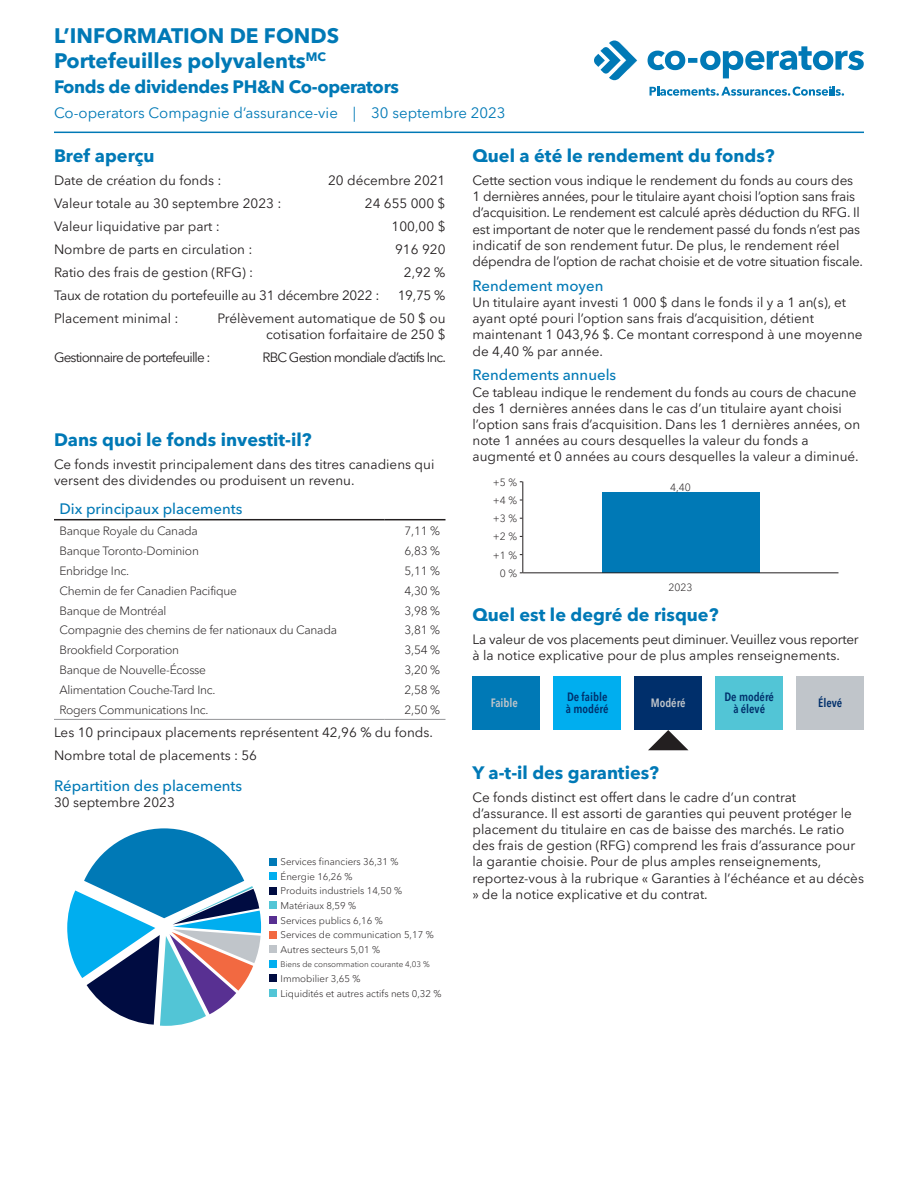
<style>
.page{position:relative;width:918px;height:1188px;background:#fff}
.page>*{position:absolute;margin:0;border:0;box-sizing:border-box;transform-origin:0 0}
.t1{font:700 21px/25.2px "Avenir Next LT Pro";color:#0079b6}
.t2{font:700 18px "Avenir Next LT Pro";color:#0079b6}
.t3{font:700 18px "Avenir Next LT Pro";letter-spacing:-.02em;color:#0079b6}
.t4{font:500 15px "Avenir Next LT Pro";color:#0079b6}
.t5{font:15px "Avenir Next LT Pro";color:#0079b6}
.t6{font:13.5px/16.2px "Avenir Next LT Pro";color:#231f20}
.t7{font:13.5px/16.2px "Avenir Next LT Pro";letter-spacing:-.02em;color:#231f20}
.t8{font:13.5px "Avenir Next LT Pro";letter-spacing:-.06em;color:#231f20}
.t9{font:300 12px "Avenir Next LT Pro";letter-spacing:-.02em;color:#231f20}
.t10{font:600 condensed 12px/12px "Avenir Next LT Pro";color:#002f6b}
.t11{font:600 condensed 12px "Avenir Next LT Pro";color:#c0c5ca}
.t12{font:300 10.5px "Avenir Next LT Pro";color:#231f20}
.t13{font:300 9.75px/14.5px "Avenir Next LT Pro";color:#231f20}
.t14{font:300 8.1px "Avenir Next LT Pro";color:#231f20}
</style>
<div class="page">
<hr style="left:54px;top:132px;width:810px;height:1px;background:#0079b6">
<hr style="left:54px;top:519px;width:331px;height:1px;background:#231f20">
<hr style="left:385px;top:519px;width:61px;height:1px;background:#231f20">
<hr style="left:54px;top:719px;width:331px;height:1px;background:#939598">
<hr style="left:385px;top:719px;width:61px;height:1px;background:#939598">
<div style="left:270px;top:858px;width:7px;height:7px;background:#0079b6"></div>
<div style="left:270px;top:872px;width:7px;height:8px;background:#00aeef"></div>
<div style="left:270px;top:887px;width:7px;height:7px;background:#000c41"></div>
<div style="left:270px;top:902px;width:7px;height:7px;background:#52c5d6"></div>
<div style="left:270px;top:916px;width:7px;height:8px;background:#583092"></div>
<div style="left:270px;top:931px;width:7px;height:7px;background:#f26941"></div>
<div style="left:270px;top:945px;width:7px;height:8px;background:#c0c5ca"></div>
<div style="left:270px;top:960px;width:7px;height:7px;background:#00aeef"></div>
<div style="left:270px;top:975px;width:7px;height:7px;background:#000c41"></div>
<div style="left:270px;top:989px;width:7px;height:8px;background:#52c5d6"></div>
<svg style="left:67px;top:828px;width:194px;height:198px"></svg>
<div style="left:602px;top:493px;width:158px;height:80px;background:#0079b6"></div>
<hr style="left:523px;top:572px;width:315px;height:1px;background:#231f20">
<hr style="left:522px;top:482px;width:1px;height:91px;background:#231f20">
<svg style="left:648px;top:730px;width:40px;height:20px"></svg>
<div style="left:472px;top:676px;width:68px;height:54px;background:#0079b6"></div>
<div style="left:554px;top:676px;width:67px;height:54px;background:#00aeef"></div>
<div style="left:715px;top:676px;width:68px;height:54px;background:#52c5d6"></div>
<div style="left:634px;top:676px;width:68px;height:54px;background:#002f6b"></div>
<div style="left:796px;top:676px;width:68px;height:54px;background:#c0c5ca"></div>
<svg style="left:650px;top:86px;width:194px;height:10px"></svg>
<svg style="left:594px;top:41px;width:43px;height:39px"></svg>
<svg style="left:648px;top:46px;width:216px;height:32px"></svg>
<h1 class="t1" style="left:54px;top:23px;width:287px">L’INFORMATION DE FONDS<br>Portefeuilles polyvalents<sup>MC</sup></h1>
<h2 class="t3" style="left:54px;top:76px;width:346px">Fonds de dividendes PH&amp;N Co‑operators</h2>
<p class="t5" style="left:54px;top:104px;width:453px">Co‑operators Compagnie d’assurance-vie | 30 septembre 2023</p>
<h2 class="t2" style="left:54px;top:145px;width:102px">Bref aperçu</h2>
<p class="t6" style="left:54px;top:172px;width:169px">Date de création du fonds :</p>
<p class="t6" style="left:328px;top:172px;width:119px">20 décembre 2021</p>
<p class="t6" style="left:54px;top:195px;width:229px">Valeur totale au 30 septembre 2023 :</p>
<p class="t6" style="left:365px;top:195px;width:82px">24 655 000 $</p>
<p class="t6" style="left:54px;top:218px;width:168px">Valeur liquidative par part :</p>
<p class="t6" style="left:392px;top:218px;width:55px">100,00 $</p>
<p class="t6" style="left:54px;top:241px;width:200px">Nombre de parts en circulation :</p>
<p class="t6" style="left:395px;top:241px;width:52px">916 920</p>
<p class="t6" style="left:54px;top:264px;width:201px">Ratio des frais de gestion (RFG) :</p>
<p class="t6" style="left:404px;top:264px;width:43px">2,92 %</p>
<p class="t7" style="left:54px;top:287px;width:327px">Taux de rotation du portefeuille au 31 décembre 2022 :</p>
<p class="t6" style="left:398px;top:287px;width:49px">19,75 %</p>
<p class="t6" style="left:54px;top:310px;width:126px">Placement minimal :</p>
<p class="t6" style="left:218px;top:310px;width:229px;text-align:right">Prélèvement automatique de 50 $ ou cotisation forfaitaire de 250 $</p>
<p class="t8" style="left:54px;top:349px;width:158px">Gestionnaire de portefeuille :</p>
<p class="t8" style="left:262px;top:349px;width:185px">RBC Gestion mondiale d’actifs Inc.</p>
<h2 class="t2" style="left:472px;top:145px;width:304px">Quel a été le rendement du fonds?</h2>
<p class="t7" style="left:472px;top:172px;width:392px">Cette section vous indique le rendement du fonds au cours des 1 dernières années, pour le titulaire ayant choisi l’option sans frais d’acquisition. Le rendement est calculé après déduction du RFG. Il est important de noter que le rendement passé du fonds n’est pas indicatif de son rendement futur. De plus, le rendement réel dépendra de l’option de rachat choisie et de votre situation fiscale.</p>
<p class="t4" style="left:472px;top:277px;width:132px">Rendement moyen</p>
<p class="t6" style="left:472px;top:294px;width:392px">Un titulaire ayant investi 1 000 $ dans le fonds il y a 1 an(s), et ayant opté pouri l’option sans frais d’acquisition, détient maintenant 1 043,96 $. Ce montant correspond à une moyenne de 4,40 % par année.</p>
<p class="t4" style="left:472px;top:366px;width:145px">Rendements annuels</p>
<p class="t6" style="left:472px;top:384px;width:389px">Ce tableau indique le rendement du fonds au cours de chacune des 1 dernières années dans le cas d’un titulaire ayant choisi l’option sans frais d’acquisition. Dans les 1 dernières années, on note 1 années au cours desquelles la valeur du fonds a augmenté et 0 années au cours desquelles la valeur a diminué.</p>
<h2 class="t2" style="left:54px;top:428px;width:259px">Dans quoi le fonds investit-il?</h2>
<p class="t6" style="left:54px;top:456px;width:382px">Ce fonds investit principalement dans des titres canadiens qui versent des dividendes ou produisent un revenu.</p>
<p class="t4" style="left:59px;top:500px;width:184px">Dix principaux placements</p>
<p class="t9" style="left:59px;top:524px;width:140px">Banque Royale du Canada</p>
<p class="t9" style="left:405px;top:524px;width:37px">7,11 %</p>
<p class="t9" style="left:59px;top:544px;width:141px">Banque Toronto-Dominion</p>
<p class="t9" style="left:405px;top:544px;width:37px">6,83 %</p>
<p class="t9" style="left:59px;top:563px;width:71px">Enbridge Inc.</p>
<p class="t9" style="left:405px;top:563px;width:37px">5,11 %</p>
<p class="t9" style="left:59px;top:583px;width:179px">Chemin de fer Canadien Pacifique</p>
<p class="t9" style="left:405px;top:583px;width:37px">4,30 %</p>
<p class="t9" style="left:59px;top:603px;width:109px">Banque de Montréal</p>
<p class="t9" style="left:405px;top:603px;width:37px">3,98 %</p>
<p class="t9" style="left:59px;top:623px;width:279px">Compagnie des chemins de fer nationaux du Canada</p>
<p class="t9" style="left:405px;top:623px;width:37px">3,81 %</p>
<p class="t9" style="left:59px;top:643px;width:121px">Brookfield Corporation</p>
<p class="t9" style="left:405px;top:643px;width:37px">3,54 %</p>
<p class="t9" style="left:59px;top:663px;width:148px">Banque de Nouvelle-Écosse</p>
<p class="t9" style="left:405px;top:663px;width:37px">3,20 %</p>
<p class="t9" style="left:59px;top:683px;width:158px">Alimentation Couche-Tard Inc.</p>
<p class="t9" style="left:405px;top:683px;width:37px">2,58 %</p>
<p class="t9" style="left:59px;top:703px;width:151px">Rogers Communications Inc.</p>
<p class="t9" style="left:405px;top:703px;width:37px">2,50 %</p>
<p class="t6" style="left:54px;top:721px;width:380px;line-height:23px">Les 10 principaux placements représentent 42,96 % du fonds.<br>Nombre total de placements : 56</p>
<p class="t4" style="left:54px;top:777px;width:190px">Répartition des placements</p>
<p class="t6" style="left:54px;top:795px;width:122px">30 septembre 2023</p>
<p class="t12" style="left:493px;top:476px;width:26px">+5 %</p>
<p class="t12" style="left:670px;top:481px;width:22px">4,40</p>
<p class="t12" style="left:493px;top:494px;width:26px">+4 %</p>
<p class="t12" style="left:493px;top:512px;width:26px">+3 %</p>
<p class="t12" style="left:493px;top:530px;width:26px">+2 %</p>
<p class="t12" style="left:493px;top:549px;width:26px">+1 %</p>
<p class="t12" style="left:500px;top:567px;width:19px">0 %</p>
<p class="t12" style="left:669px;top:581px;width:26px">2023</p>
<h2 class="t2" style="left:472px;top:603px;width:248px">Quel est le degré de risque?</h2>
<p class="t7" style="left:472px;top:631px;width:388px">La valeur de vos placements peut diminuer. Veuillez vous reporter à la notice explicative pour de plus amples renseignements.</p>
<p class="t11" style="left:491px;top:695px;width:29px">Faible</p>
<p class="t10" style="left:566px;top:690px;width:44px">De faible à modéré</p>
<p class="t10" style="left:724px;top:690px;width:51px;text-align:center">De modéré à élevé</p>
<p class="t11" style="left:651px;top:695px;width:36px">Modéré</p>
<p class="t10" style="left:818px;top:696px;width:26px">Élevé</p>
<h2 class="t2" style="left:472px;top:761px;width:188px">Y a-t-il des garanties?</h2>
<p class="t6" style="left:472px;top:789px;width:393px">Ce fonds distinct est offert dans le cadre d’un contrat d’assurance. Il est assorti de garanties qui peuvent protéger le placement du titulaire en cas de baisse des marchés. Le ratio des frais de gestion (RFG) comprend les frais d’assurance pour la garantie choisie. Pour de plus amples renseignements, reportez-vous à la rubrique « Garanties à l’échéance et au décès » de la notice explicative et du contrat.</p>
<p class="t13" style="left:281px;top:854px;width:155px">Services financiers 36,31 %<br>Énergie 16,26 %<br>Produits industriels 14,50 %<br>Matériaux 8,59 %<br>Services publics 6,16 %<br>Services de communication 5,17 %<br>Autres secteurs 5,01 %</p>
<p class="t14" style="left:281px;top:959px;width:151px">Biens de consommation courante 4,03 %</p>
<p class="t13" style="left:281px;top:971px;width:163px">Immobilier 3,65 %<br>Liquidités et autres actifs nets 0,32 %</p>
</div>
